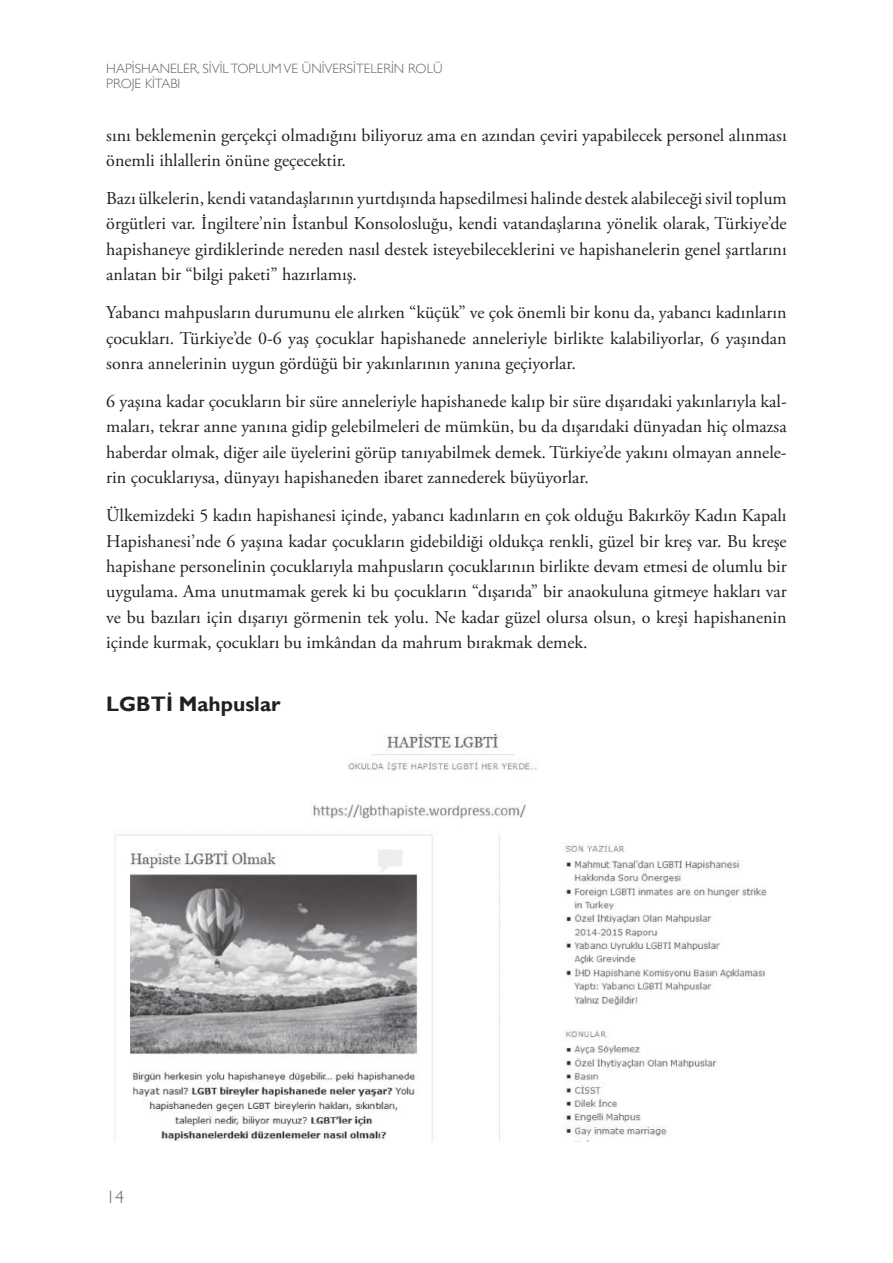
<style>
.page{position:relative;width:893px;height:1263px;background:#fff}
.page>*{position:absolute;margin:0;border:0;box-sizing:border-box;transform-origin:0 0}
.t1{font:700 21px "Gill Sans Std";color:#241f1f}
.t2{font:18px/25.3px "Adobe Garamond Pro";color:#241f1f;text-align:justify}
.t3{font:300 18px "Gill Sans Std";color:#656365}
.t4{font:300 13.5px/14.5px "Gill Sans Std";color:#656365}
</style>
<div class="page">
<img style="left:114px;top:735px;width:653px;height:407px">
<p class="t4" style="left:106px;top:61px;width:338px">HAPİSHANELER, SİVİL TOPLUM VE ÜNİVERSİTELERİN ROLÜ<br>PROJE KİTABI</p>
<p class="t2" style="left:106px;top:123px;width:682px">sını beklemenin gerçekçi olmadığını biliyoruz ama en azından çeviri yapabilecek personel alınması önemli ihlallerin önüne geçecektir.</p>
<p class="t2" style="left:106px;top:186px;width:682px">Bazı ülkelerin, kendi vatandaşlarının yurtdışında hapsedilmesi halinde destek alabileceği sivil toplum örgütleri var. İngiltere’nin İstanbul Konsolosluğu, kendi vatandaşlarına yönelik olarak, Türkiye’de hapishaneye girdiklerinde nereden nasıl destek isteyebileceklerini ve hapishanelerin genel şartlarını anlatan bir “bilgi paketi” hazırlamış.</p>
<p class="t2" style="left:106px;top:300px;width:682px">Yabancı mahpusların durumunu ele alırken “küçük” ve çok önemli bir konu da, yabancı kadınların çocukları. Türkiye’de 0-6 yaş çocuklar hapishanede anneleriyle birlikte kalabiliyorlar, 6 yaşından sonra annelerinin uygun gördüğü bir yakınlarının yanına geçiyorlar.</p>
<p class="t2" style="left:106px;top:389px;width:682px">6 yaşına kadar çocukların bir süre anneleriyle hapishanede kalıp bir süre dışarıdaki yakınlarıyla kal&shy;maları, tekrar anne yanına gidip gelebilmeleri de mümkün, bu da dışarıdaki dünyadan hiç olmazsa haberdar olmak, diğer aile üyelerini görüp tanıyabilmek demek. Türkiye’de yakını olmayan annele&shy;rin çocuklarıysa, dünyayı hapishaneden ibaret zannederek büyüyorlar.</p>
<p class="t2" style="left:106px;top:503px;width:682px">Ülkemizdeki 5 kadın hapishanesi içinde, yabancı kadınların en çok olduğu Bakırköy Kadın Kapalı Hapishanesi’nde 6 yaşına kadar çocukların gidebildiği oldukça renkli, güzel bir kreş var. Bu kreşe hapishane personelinin çocuklarıyla mahpusların çocuklarının birlikte devam etmesi de olumlu bir uygulama. Ama unutmamak gerek ki bu çocukların “dışarıda” bir anaokuluna gitmeye hakları var ve bu bazıları için dışarıyı görmenin tek yolu. Ne kadar güzel olursa olsun, o kreşi hapishanenin içinde kurmak, çocukları bu imkândan da mahrum bırakmak demek.</p>
<p class="t1" style="left:106px;top:691px;width:176px">LGBTİ Mahpuslar</p>
<p class="t3" style="left:106px;top:1187px;width:19px">14</p>
</div>
